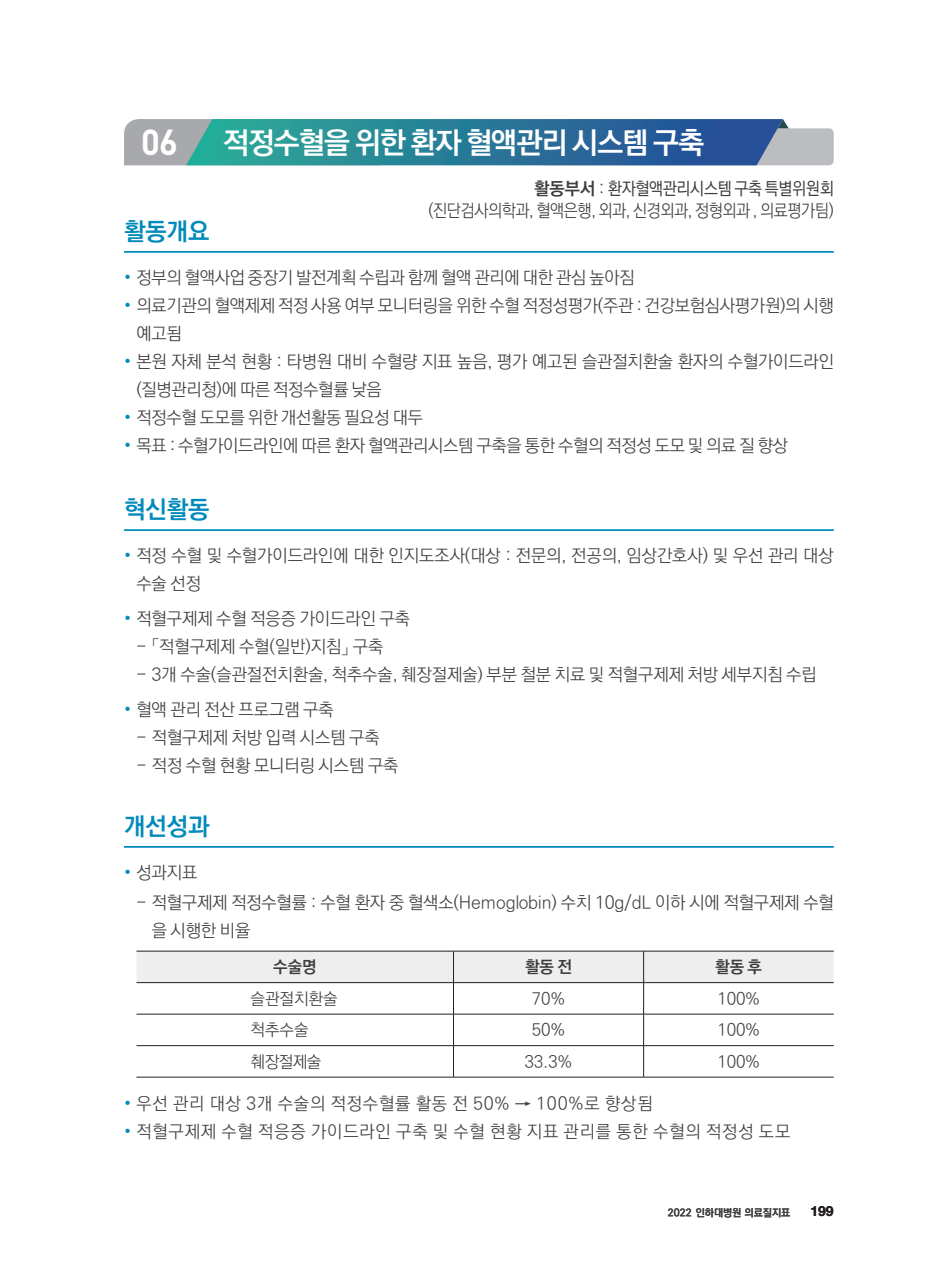
<style>
.page{position:relative;width:933px;height:1265px;background:#fff}
.page>*{position:absolute;margin:0;border:0;box-sizing:border-box;transform-origin:0 0}
.t1{font:700 35.7px "DIN Pro";color:#fff}
.t2{font:700 29.75px "Ko Pub World Dotum";letter-spacing:-.025em;color:#fff}
.t3{font:700 24.5px "Ko Pub World Dotum";color:#008abb}
.t4{font:300 17.5px/28px "Ko Pub World Dotum";letter-spacing:-.01em;color:#3e3e3f}
.t5{font:300 17.5px "Ko Pub World Dotum";letter-spacing:.05em;color:#3e3e3f}
.t6{font:300 16.62px "Ko Pub World Dotum";color:#3e3e3f}
.t7{font:700 16.62px "Ko Pub World Dotum";color:#3e3e3f}
.t8{font:700 14px "Helvetica Neue";color:#231f20}
.t9{font:700 10.5px "Ko Pub World Dotum";color:#3e3e3f}
.s1{font-weight:700}
.s2{font-weight:500}
.s3{color:#008abb}
</style>
<div class="page">
<svg style="left:124px;top:119px;width:709px;height:46px;background:#43859e"></svg>
<hr style="left:124px;top:251px;width:709px;height:2px;background:#008abb">
<hr style="left:124px;top:529px;width:709px;height:2px;background:#008abb">
<hr style="left:124px;top:846px;width:709px;height:2px;background:#008abb">
<div style="left:137px;top:952px;width:696px;height:30px;background:#eeeeef"></div>
<hr style="left:136px;top:951px;width:317px;height:1px;background:#231f20">
<hr style="left:453px;top:951px;width:190px;height:1px;background:#231f20">
<hr style="left:453px;top:951px;width:1px;height:31px;background:#231f20">
<hr style="left:643px;top:951px;width:190px;height:1px;background:#231f20">
<hr style="left:643px;top:951px;width:1px;height:31px;background:#231f20">
<hr style="left:136px;top:982px;width:317px;height:1px;background:#231f20">
<hr style="left:453px;top:982px;width:190px;height:1px;background:#231f20">
<hr style="left:453px;top:983px;width:1px;height:31px;background:#231f20">
<hr style="left:643px;top:982px;width:190px;height:1px;background:#231f20">
<hr style="left:643px;top:983px;width:1px;height:31px;background:#231f20">
<hr style="left:136px;top:1014px;width:317px;height:1px;background:#231f20">
<hr style="left:453px;top:1014px;width:190px;height:1px;background:#231f20">
<hr style="left:453px;top:1014px;width:1px;height:31px;background:#231f20">
<hr style="left:643px;top:1014px;width:190px;height:1px;background:#231f20">
<hr style="left:643px;top:1014px;width:1px;height:31px;background:#231f20">
<hr style="left:136px;top:1045px;width:317px;height:1px;background:#231f20">
<hr style="left:453px;top:1045px;width:190px;height:1px;background:#231f20">
<hr style="left:453px;top:1046px;width:1px;height:31px;background:#231f20">
<hr style="left:643px;top:1045px;width:190px;height:1px;background:#231f20">
<hr style="left:643px;top:1046px;width:1px;height:31px;background:#231f20">
<hr style="left:136px;top:1077px;width:317px;height:1px;background:#231f20">
<hr style="left:453px;top:1077px;width:190px;height:1px;background:#231f20">
<hr style="left:643px;top:1077px;width:190px;height:1px;background:#231f20">
<h1 class="t1" style="left:141px;top:118px;width:38px">06</h1>
<h2 class="t2" style="left:223px;top:121px;width:482px">적정수혈을 위한 환자 혈액관리 시스템 구축</h2>
<p class="t4" style="left:428px;top:177px;width:406px;line-height:22.8px;text-align:right"><span class="s1">활동부서</span> : <span class="s2">환자혈액관리시스템 구축 특별위원회 </span>(진단검사의학과, 혈액은행, 외과, 신경외과, 정형외과 , 의료평가팀)</p>
<h3 class="t3" style="left:124px;top:213px;width:87px">활동개요</h3>
<p class="t4" style="left:124px;top:264px;width:512px"><span class="s3">•</span> 정부의 혈액사업 중장기 발전계획 수립과 함께 혈액 관리에 대한 관심 높아짐</p>
<p class="t4" style="left:136px;top:292px;width:699px;text-indent:-12px"><span class="s3">•</span> 의료기관의 혈액제제 적정 사용 여부 모니터링을 위한 수혈 적정성평가(주관 : 건강보험심사평가원)의 시행 예고됨</p>
<p class="t4" style="left:136px;top:348px;width:699px;text-indent:-12px"><span class="s3">•</span> 본원 자체 분석 현황 : 타병원 대비 수혈량 지표 높음, 평가 예고된 슬관절치환술 환자의 수혈가이드라인 (질병관리청)에 따른 적정수혈률 낮음</p>
<p class="t4" style="left:124px;top:404px;width:300px"><span class="s3">•</span> 적정수혈 도모를 위한 개선활동 필요성 대두</p>
<p class="t4" style="left:124px;top:432px;width:665px"><span class="s3">•</span> 목표 : 수혈가이드라인에 따른 환자 혈액관리시스템 구축을 통한 수혈의 적정성 도모 및 의료 질 향상</p>
<h3 class="t3" style="left:124px;top:492px;width:87px">혁신활동</h3>
<p class="t4" style="left:136px;top:542px;width:699px;text-indent:-12px"><span class="s3">•</span> 적정 수혈 및 수혈가이드라인에 대한 인지도조사(대상 : 전문의, 전공의, 임상간호사) 및 우선 관리 대상 수술 선정</p>
<p class="t4" style="left:124px;top:605px;width:287px"><span class="s3">•</span> 적혈구제제 수혈 적응증 가이드라인 구축</p>
<p class="t4" style="left:136px;top:633px;width:248px">- 「적혈구제제 수혈(일반)지침」 구축</p>
<p class="t4" style="left:136px;top:661px;width:682px">- 3개 수술(슬관절전치환술, 척추수술, 췌장절제술) 부분 철분 치료 및 적혈구제제 처방 세부지침 수립</p>
<p class="t4" style="left:124px;top:696px;width:211px"><span class="s3">•</span> 혈액 관리 전산 프로그램 구축</p>
<p class="t4" style="left:136px;top:724px;width:245px">- 적혈구제제 처방 입력 시스템 구축</p>
<p class="t4" style="left:136px;top:752px;width:263px">- 적정 수혈 현황 모니터링 시스템 구축</p>
<h3 class="t3" style="left:124px;top:808px;width:87px">개선성과</h3>
<p class="t4" style="left:124px;top:859px;width:75px"><span class="s3">•</span> 성과지표</p>
<p class="t4" style="left:152px;top:889px;width:683px;text-indent:-15px">- 적혈구제제 적정수혈률 : 수혈 환자 중 혈색소(Hemoglobin) 수치 10g/dL 이하 시에 적혈구제제 수혈 을 시행한 비율</p>
<p class="t7" style="left:273px;top:955px;width:45px">수술명</p>
<p class="t7" style="left:525px;top:955px;width:48px">활동 전</p>
<p class="t7" style="left:715px;top:955px;width:48px">활동 후</p>
<p class="t6" style="left:251px;top:987px;width:88px">슬관절치환술</p>
<p class="t6" style="left:532px;top:987px;width:35px">70%</p>
<p class="t6" style="left:717px;top:987px;width:44px">100%</p>
<p class="t6" style="left:251px;top:1018px;width:59px">척추수술</p>
<p class="t6" style="left:532px;top:1018px;width:35px">50%</p>
<p class="t6" style="left:717px;top:1018px;width:44px">100%</p>
<p class="t6" style="left:251px;top:1050px;width:72px">췌장절제술</p>
<p class="t6" style="left:525px;top:1050px;width:49px">33.3%</p>
<p class="t6" style="left:717px;top:1050px;width:44px">100%</p>
<p class="t5" style="left:124px;top:1091px;width:530px"><span class="s3">•</span> 우선 관리 대상 3개 수술의 적정수혈률 활동 전 50% → 100%로 향상됨</p>
<p class="t5" style="left:124px;top:1119px;width:667px"><span class="s3">•</span> 적혈구제제 수혈 적응증 가이드라인 구축 및 수혈 현황 지표 관리를 통한 수혈의 적정성 도모</p>
<p class="t9" style="left:668px;top:1205px;width:124px">2022 인하대병원 의료질지표</p>
<p class="t8" style="left:810px;top:1203px;width:25px">199</p>
</div>
